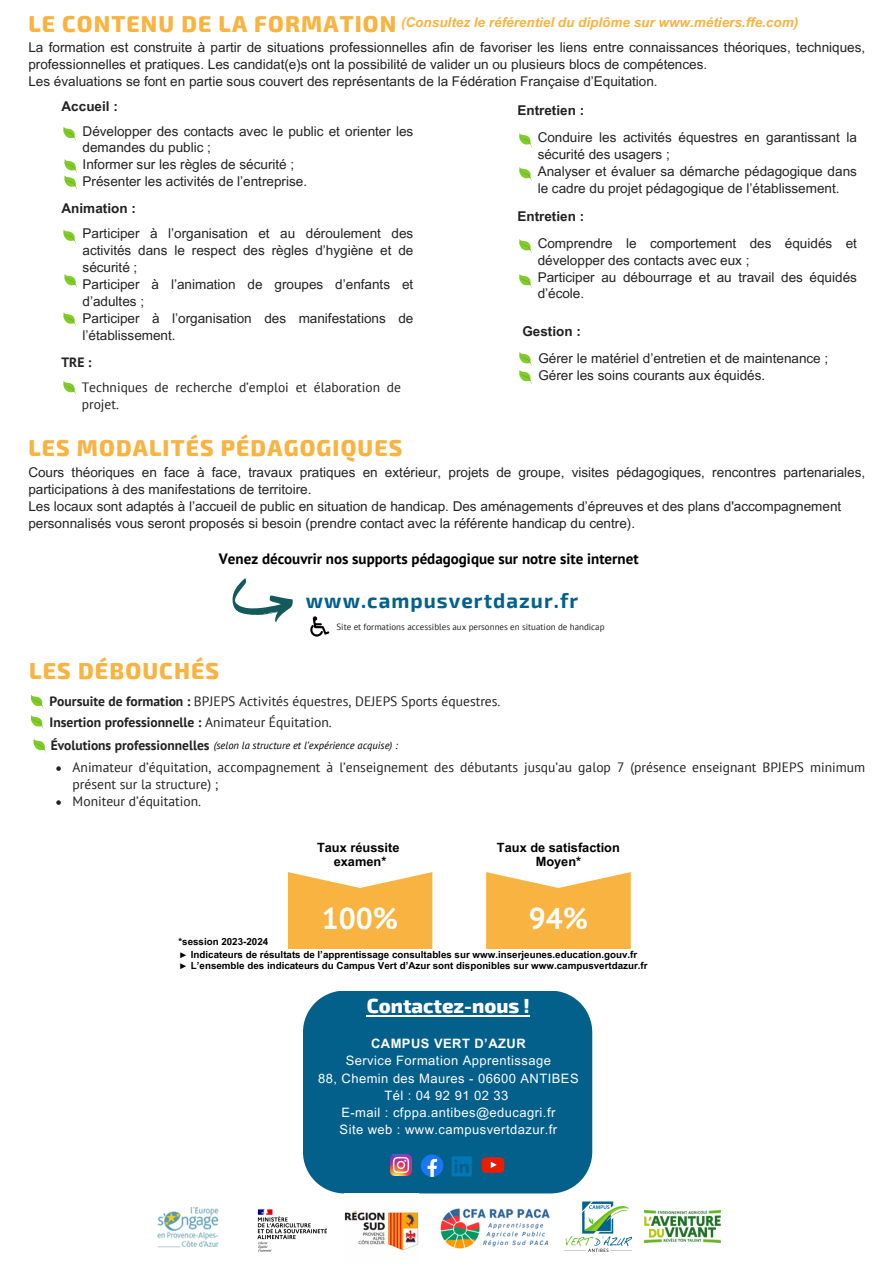
<style>
.page{position:relative;width:894px;height:1264px;background:#fff}
.page>*{position:absolute;margin:0;border:0;box-sizing:border-box;transform-origin:0 0}
.t1{font:700 30px "PT Sans";color:#fff}
.t2{font:800 22.65px "Exo 2";letter-spacing:.05em;color:#f9b340}
.t3{font:800 22.5px "Exo 2";letter-spacing:.05em;color:#f9b340}
.t4{font:700 20.55px "Exo 2";letter-spacing:.05em;color:#03608b}
.t5{font:800 19.95px "Exo 2";color:#fff}
.t6{font:700 15px "PT Sans";color:#000}
.t7{font:13.65px/17px "PT Sans";color:#222}
.t8{font:700 13.65px "PT Sans";color:#222}
.t9{font:13.5px/16.8px "Arial MT Pro";color:#222}
.t10{font:italic 700 13.5px "Arial MT Pro";color:#f9b340}
.t11{font:13.5px/16.8px "PT Sans";color:#222}
.t12{font:700 13.5px "Arial MT Pro";color:#222}
.t13{font:700 13.5px "PT Sans";color:#222}
.t14{font:12.9px "Arial MT Pro";letter-spacing:.035em;color:#fefefe}
.t15{font:700 12.9px "Arial MT Pro";letter-spacing:.035em;color:#fefefe}
.t16{font:700 12.75px/13.8px "Arial MT Pro";color:#000;text-align:center}
.t17{font:italic 10.5px "PT Sans";color:#000}
.t18{font:700 9.75px "Arial MT Pro";color:#000}
.t19{font:9px "PT Sans";color:#222}
.s1{font-weight:700}
.s2{font-weight:400}
.s3{font-family:"Liberation Serif"}
</style>
<div class="page">
<svg style="left:519px;top:239px;width:13px;height:14px"></svg>
<svg style="left:63px;top:381px;width:13px;height:14px"></svg>
<svg style="left:288px;top:872px;width:144px;height:77px;background:#f9ba53"></svg>
<svg style="left:486px;top:872px;width:144px;height:77px;background:#f9bb54"></svg>
<svg style="left:519px;top:274px;width:13px;height:14px"></svg>
<svg style="left:30px;top:715px;width:14px;height:14px"></svg>
<svg style="left:30px;top:694px;width:14px;height:15px"></svg>
<svg style="left:56px;top:766px;width:5px;height:5px"></svg>
<svg style="left:56px;top:800px;width:5px;height:4px"></svg>
<svg style="left:33px;top:739px;width:13px;height:14px"></svg>
<svg style="left:519px;top:352px;width:13px;height:32px"></svg>
<svg style="left:519px;top:133px;width:13px;height:15px"></svg>
<svg style="left:519px;top:167px;width:13px;height:14px"></svg>
<svg style="left:63px;top:229px;width:13px;height:15px"></svg>
<svg style="left:63px;top:312px;width:13px;height:15px"></svg>
<svg style="left:64px;top:274px;width:13px;height:14px"></svg>
<svg style="left:63px;top:127px;width:13px;height:14px"></svg>
<svg style="left:64px;top:159px;width:13px;height:31px"></svg>
<div style="left:303px;top:991px;width:289px;height:202px;background:#03608b"></div>
<img style="left:390px;top:1154px;width:21px;height:21px">
<svg style="left:420px;top:1154px;width:23px;height:22px"></svg>
<svg style="left:451px;top:1156px;width:20px;height:20px"></svg>
<svg style="left:481px;top:1157px;width:23px;height:15px"></svg>
<hr style="left:367px;top:1014px;width:163px;height:2px;background:#fff">
<svg style="left:232px;top:578px;width:60px;height:44px"></svg>
<svg style="left:310px;top:616px;width:19px;height:20px"></svg>
<img style="left:344px;top:1210px;width:75px;height:41px">
<img style="left:440px;top:1208px;width:110px;height:40px">
<img style="left:564px;top:1201px;width:67px;height:50px">
<img style="left:644px;top:1210px;width:76px;height:32px">
<img style="left:257px;top:1209px;width:70px;height:43px">
<img style="left:157px;top:1207px;width:61px;height:41px">
<p class="t3" style="left:28px;top:9px;width:369px">LE CONTENU DE LA FORMATION</p>
<p class="t9" style="left:28px;top:41px;width:838px">La formation est construite à partir de situations professionnelles afin de favoriser les liens entre connaissances théoriques, techniques, professionnelles et pratiques. Les candidat(e)s ont la possibilité de valider un ou plusieurs blocs de compétences.</p>
<p class="t9" style="left:28px;top:75px;width:630px">Les évaluations se font en partie sous couvert des représentants de la Fédération Française d’Equitation.</p>
<p class="t10" style="left:401px;top:17px;width:398px">(Consultez le référentiel du diplôme sur www.métiers.ffe.com)</p>
<h6 class="t12" style="left:62px;top:101px;width:58px">Accueil :</h6>
<p class="t9" style="left:83px;top:124px;width:332px">Développer des contacts avec le public et orienter les demandes du public ;</p>
<p class="t9" style="left:83px;top:158px;width:213px">Informer sur les règles de sécurité ;</p>
<p class="t9" style="left:83px;top:175px;width:226px">Présenter les activités de l’entreprise.</p>
<p class="t12" style="left:62px;top:204px;width:76px">Animation :</p>
<p class="t9" style="left:83px;top:227px;width:332px;text-align:justify">Participer à l’organisation et au déroulement des activités dans le respect des règles d’hygiène et de sécurité ;</p>
<p class="t9" style="left:83px;top:277px;width:332px">Participer à l’animation de groupes d’enfants et d’adultes ;</p>
<p class="t9" style="left:83px;top:311px;width:332px">Participer à l’organisation des manifestations de l’établissement.</p>
<p class="t13" style="left:62px;top:353px;width:31px">TRE :</p>
<h6 class="t11" style="left:82px;top:378px;width:320px">Techniques de recherche d’emploi et élaboration de projet.</h6>
<h6 class="t12" style="left:517px;top:105px;width:68px">Entretien :</h6>
<p class="t9" style="left:537px;top:130px;width:320px">Conduire les activités équestres en garantissant la sécurité des usagers ;</p>
<p class="t9" style="left:537px;top:164px;width:320px">Analyser et évaluer sa démarche pédagogique dans le cadre du projet pédagogique de l’établissement.</p>
<p class="t12" style="left:517px;top:211px;width:68px">Entretien :</p>
<p class="t9" style="left:537px;top:236px;width:320px">Comprendre le comportement des équidés et développer des contacts avec eux ;</p>
<p class="t9" style="left:537px;top:270px;width:320px">Participer au débourrage et au travail des équidés d’école.</p>
<p class="t12" style="left:522px;top:326px;width:60px">Gestion :</p>
<p class="t9" style="left:538px;top:352px;width:291px">Gérer le matériel d’entretien et de maintenance ;</p>
<p class="t9" style="left:538px;top:368px;width:228px">Gérer les soins courants aux équidés.</p>
<p class="t3" style="left:28px;top:433px;width:375px">LES MODALITÉS PÉDAGOGIQUES</p>
<p class="t9" style="left:28px;top:465px;width:838px">Cours théoriques en face à face, travaux pratiques en extérieur, projets de groupe, visites pédagogiques, rencontres partenariales, participations à des manifestations de territoire.</p>
<p class="t9" style="left:28px;top:499px;width:814px">Les locaux sont adaptés à l’accueil de public en situation de handicap. Des aménagements d’épreuves et des plans d'accompagnement</p>
<p class="t9" style="left:28px;top:516px;width:608px">personnalisés vous seront proposés si besoin (prendre contact avec la référente handicap du centre).</p>
<p class="t6" style="left:219px;top:549px;width:421px">Venez découvrir nos supports pédagogique sur notre site internet</p>
<p class="t4" style="left:306px;top:587px;width:274px">www.campusvertdazur.fr</p>
<p class="t19" style="left:336px;top:621px;width:269px">Site et formations accessibles aux personnes en situation de handicap</p>
<h6 class="t2" style="left:29px;top:656px;width:191px">LES DÉBOUCHÉS</h6>
<p class="t7" style="left:49px;top:692px;width:452px"><span class="s1">Poursuite de formation :</span> BPJEPS Activités équestres, DEJEPS Sports équestres.</p>
<h6 class="t8" style="left:49px;top:713px;width:283px">Insertion professionnelle : <span class="s2">Animateur Équitation.</span></h6>
<p class="t13" style="left:51px;top:736px;width:160px">Évolutions professionnelles</p>
<p class="t17" style="left:214px;top:738px;width:186px">(selon la structure et l’expérience acquise) :</p>
<p class="t7" style="left:73px;top:758px;width:793px">Animateur d’équitation, accompagnement à l’enseignement des débutants jusqu’au galop 7 (présence enseignant BPJEPS minimum présent sur la structure) ;</p>
<p class="t7" style="left:73px;top:792px;width:130px">Moniteur d’équitation.</p>
<p class="t16" style="left:317px;top:842px;width:84px">Taux réussite</p>
<p class="t16" style="left:333px;top:856px;width:54px">examen*</p>
<p class="t16" style="left:497px;top:842px;width:124px">Taux de satisfaction<br>Moyen*</p>
<p class="t18" style="left:178px;top:937px;width:91px">*session 2023-2024</p>
<p class="t1" style="left:322px;top:898px;width:78px">100%</p>
<p class="t1" style="left:528px;top:898px;width:61px">94%</p>
<p class="t18" style="left:178px;top:951px;width:460px"><span class="s3">►</span> Indicateurs de résultats de l’apprentissage consultables sur www.inserjeunes.education.gouv.fr</p>
<h6 class="t18" style="left:178px;top:961px;width:470px"><span class="s3">►</span> L’ensemble des indicateurs du Campus Vert d’Azur sont disponibles sur www.campusvertdazur.fr</h6>
<p class="t5" style="left:367px;top:992px;width:165px">Contactez-nous !</p>
<h6 class="t15" style="left:371px;top:1038px;width:156px">CAMPUS VERT D’AZUR</h6>
<h5 class="t14" style="left:346px;top:1055px;width:207px">Service Formation Apprentissage</h5>
<p class="t14" style="left:318px;top:1073px;width:262px">88, Chemin des Maures - 06600 ANTIBES</p>
<p class="t14" style="left:384px;top:1090px;width:125px">Tél : 04 92 91 02 33</p>
<p class="t14" style="left:341px;top:1107px;width:215px">E-mail : cfppa.antibes@educagri.fr</p>
<p class="t14" style="left:339px;top:1124px;width:219px">Site web : www.campusvertdazur.fr</p>
</div>
